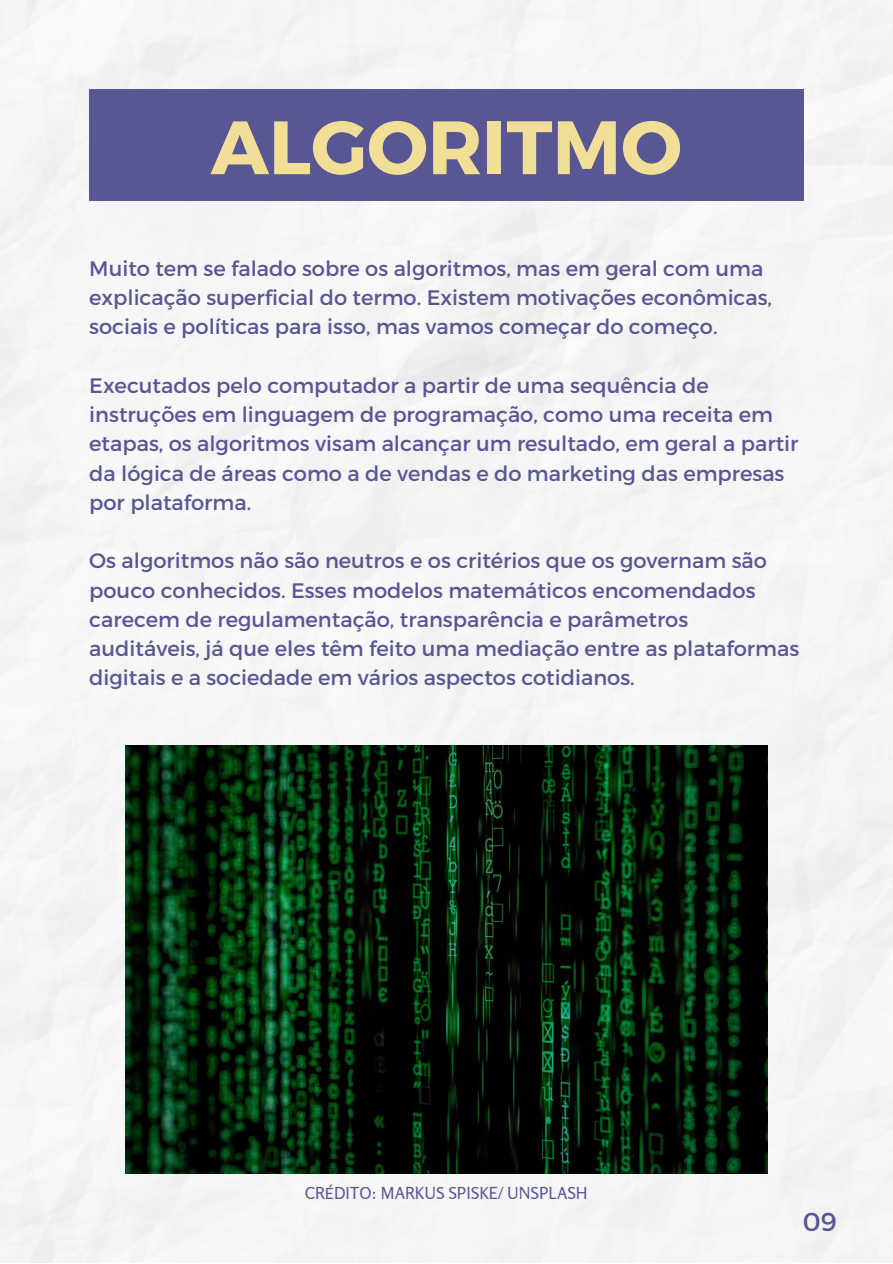
<style>
.page{position:relative;width:893px;height:1264px;background:#fff}
.page>*{position:absolute;margin:0;border:0;box-sizing:border-box;transform-origin:0 0}
.t1{font:700 75.3px "Montserrat";color:#f1df97}
.t2{font:25.95px "Montserrat";color:#585693}
.t3{font:21px/29.2px "Montserrat";color:#585693}
.t4{font:16.5px "Rosario";color:#585693}
</style>
<div class="page">
<div style="left:0;top:0;width:892px;height:1262px;background:#f5f5f5"></div>
<div style="left:89px;top:89px;width:714px;height:112px;background:#585693"></div>
<img style="left:125px;top:745px;width:642px;height:428px">
<p class="t1" style="left:211px;top:98px;width:472px">ALGORITMO</p>
<p class="t3" style="left:89px;top:253px;width:684px">Muito tem se falado sobre os algoritmos, mas em geral com uma explicação superficial do termo. Existem motivações econômicas, sociais e políticas para isso, mas vamos começar do começo.</p>
<p class="t3" style="left:89px;top:370px;width:710px">Executados pelo computador a partir de uma sequência de instruções em linguagem de programação, como uma receita em etapas, os algoritmos visam alcançar um resultado, em geral a partir da lógica de áreas como a de vendas e do marketing das empresas por plataforma.</p>
<p class="t3" style="left:89px;top:545px;width:711px">Os algoritmos não são neutros e os critérios que os governam são pouco conhecidos. Esses modelos matemáticos encomendados carecem de regulamentação, transparência e parâmetros auditáveis, já que eles têm feito uma mediação entre as plataformas digitais e a sociedade em vários aspectos cotidianos.</p>
<p class="t4" style="left:305px;top:1182px;width:284px">CRÉDITO: MARKUS SPISKE/ UNSPLASH</p>
<p class="t2" style="left:802px;top:1205px;width:35px">09</p>
</div>
